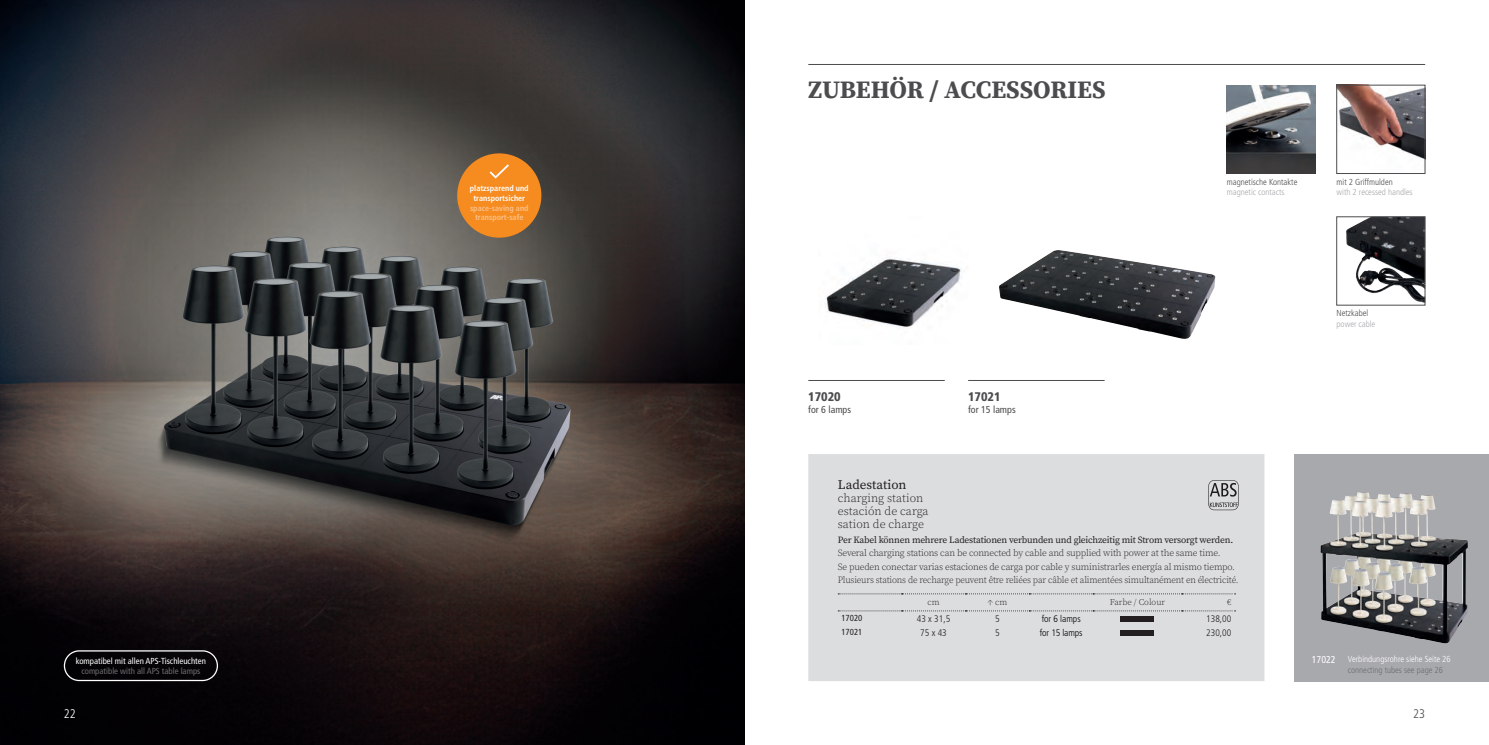
<style>
.page{position:relative;width:1489px;height:745px;background:#fff}
.page>*{position:absolute;margin:0;border:0;box-sizing:border-box;transform-origin:0 0}
.t1{font:700 25px "Source Serif Pro";letter-spacing:-.005em;color:#4b4c4d}
.t2{font:13.12px "Source Serif Pro";color:#231f20}
.t3{font:900 condensed 12.5px "Frutiger LT Std";color:#4b4c4d}
.t4{font:300 condensed 12.5px "Frutiger LT Std";color:#fff}
.t5{font:300 condensed 12.5px "Frutiger LT Std";color:#4b4c4d}
.t6{font:300 11.88px/13.1px "Source Serif Pro";color:#231f20}
.t7{font:condensed 10px "Frutiger LT Std";color:#4b4c4d}
.t8{font:condensed 10px "Frutiger LT Std";color:#fff}
.t9{font:300 9.5px/13.5px "Source Serif Pro";letter-spacing:-.02em;color:#231f20}
.t10{font:9.5px "Source Serif Pro";letter-spacing:-.02em;color:#231f20}
.t11{font:300 condensed 9.5px "Frutiger LT Std";color:#231f20}
.t12{font:300 condensed 9.5px "Frutiger LT Std";letter-spacing:-.01em;color:#000001}
.t13{font:300 condensed 8.75px "Frutiger LT Std";color:#a8a9ad}
.t14{font:300 condensed 8.75px "Frutiger LT Std";color:#4b4c4d}
.t15{font:condensed 8.75px "Frutiger LT Std";color:#fff}
.t16{font:condensed 8.75px "Frutiger LT Std";color:#6c6d70}
.t17{font:300 condensed 8.75px "Frutiger LT Std";color:#fff}
.t18{font:300 condensed 8.75px "Frutiger LT Std";color:#6c6d70}
.t19{font:300 8.75px "Source Serif Pro";color:#231f20}
.t20{font:condensed 8.75px "Frutiger LT Std";color:#231f20}
.t21{font:700 condensed 8.12px/9.8px "Frutiger LT Std";color:#fff;text-align:center}
.t22{font:700 condensed 8.12px/9.8px "Frutiger LT Std";color:#fcc187;text-align:center}
</style>
<div class="page">
<img style="left:0;top:0;width:744px;height:744px">
<div style="left:808px;top:454px;width:456px;height:226px;background:#dcdddf"></div>
<img style="left:824px;top:259px;width:138px;height:68px">
<img style="left:1226px;top:85px;width:89px;height:89px">
<img style="left:1338px;top:87px;width:84px;height:72px">
<div style="left:1336px;top:85px;width:88px;height:88px;border:1px solid #4b4c4d"></div>
<img style="left:1346px;top:218px;width:76px;height:85px">
<div style="left:1336px;top:216px;width:88px;height:89px;border:1px solid #4b4c4d"></div>
<hr style="left:808px;top:64px;width:616px;height:1px;background:#4b4c4d">
<img style="left:999px;top:250px;width:216px;height:89px">
<div style="left:1293px;top:454px;width:195px;height:226px;background:#a8a9ad"></div>
<img style="left:1320px;top:492px;width:147px;height:151px">
<svg style="left:1208px;top:479px;width:30px;height:31px"></svg>
<div style="left:64px;top:649px;width:154px;height:31px;border:1px solid #fff;border-radius:15px"></div>
<div style="left:457px;top:153px;width:84px;height:84px;background:#f68b1f;border-radius:50%"></div>
<svg style="left:489px;top:164px;width:20px;height:15px"></svg>
<hr style="left:808px;top:380px;width:136px;height:1px;background:#4b4c4d">
<hr style="left:968px;top:380px;width:136px;height:1px;background:#4b4c4d">
<svg style="left:838px;top:593px;width:397px;height:1px"></svg>
<svg style="left:838px;top:610px;width:397px;height:1px"></svg>
<div style="left:1120px;top:615px;width:34px;height:6px;background:#231f20"></div>
<div style="left:1120px;top:629px;width:34px;height:6px;background:#231f20"></div>
<p class="t15" style="left:76px;top:655px;width:132px">kompatibel mit allen APS-Tischleuchten</p>
<p class="t16" style="left:81px;top:665px;width:121px">compatible with all APS table lamps</p>
<p class="t21" style="left:470px;top:183px;width:60px">platzsparend und transportsicher</p>
<p class="t22" style="left:470px;top:203px;width:60px">space-saving and transport-safe</p>
<h1 class="t1" style="left:808px;top:72px;width:299px">ZUBEHÖR / ACCESSORIES</h1>
<p class="t14" style="left:1226px;top:177px;width:72px">magnetische Kontakte</p>
<p class="t13" style="left:1226px;top:187px;width:59px">magnetic contacts</p>
<p class="t14" style="left:1336px;top:177px;width:58px">mit 2 Griffmulden</p>
<p class="t13" style="left:1336px;top:187px;width:78px">with 2 recessed handles</p>
<h3 class="t3" style="left:808px;top:388px;width:34px">17020</h3>
<p class="t7" style="left:808px;top:404px;width:44px">for 6 lamps</p>
<h2 class="t2" style="left:837px;top:475px;width:70px">Ladestation</h2>
<p class="t6" style="left:837px;top:491px;width:92px">charging station estación de carga sation de charge</p>
<h3 class="t3" style="left:968px;top:388px;width:34px">17021</h3>
<p class="t7" style="left:968px;top:404px;width:49px">for 15 lamps</p>
<p class="t10" style="left:837px;top:532px;width:397px">Per Kabel können mehrere Ladestationen verbunden und gleichzeitig mit Strom versorgt werden.</p>
<p class="t9" style="left:837px;top:546px;width:402px">Several charging stations can be connected by cable and supplied with power at the same time.<br>Se pueden conectar varias estaciones de carga por cable y suministrarles energía al mismo tiempo.<br>Plusieurs stations de recharge peuvent être reliées par câble et alimentées simultanément en électricité.</p>
<p class="t19" style="left:927px;top:596px;width:14px">cm</p>
<p class="t19" style="left:987px;top:596px;width:21px">↑ cm</p>
<p class="t19" style="left:1109px;top:596px;width:57px">Farbe / Colour</p>
<p class="t19" style="left:1226px;top:596px;width:6px">€</p>
<p class="t20" style="left:841px;top:613px;width:22px">17020</p>
<p class="t11" style="left:916px;top:612px;width:35px">43 x 31,5</p>
<p class="t11" style="left:995px;top:612px;width:6px">5</p>
<p class="t12" style="left:1041px;top:612px;width:41px">for 6 lamps</p>
<p class="t11" style="left:1206px;top:612px;width:27px">138,00</p>
<p class="t20" style="left:841px;top:627px;width:22px">17021</p>
<p class="t11" style="left:920px;top:626px;width:28px">75 x 43</p>
<p class="t11" style="left:995px;top:626px;width:6px">5</p>
<p class="t12" style="left:1039px;top:626px;width:44px">for 15 lamps</p>
<p class="t11" style="left:1206px;top:626px;width:27px">230,00</p>
<p class="t14" style="left:1336px;top:308px;width:33px">Netzkabel</p>
<p class="t13" style="left:1336px;top:319px;width:40px">power cable</p>
<p class="t8" style="left:1311px;top:653px;width:25px">17022</p>
<p class="t17" style="left:1347px;top:654px;width:104px">Verbindungsrohre siehe Seite 26</p>
<p class="t18" style="left:1347px;top:664px;width:97px">connecting tubes see page 26</p>
<h3 class="t4" style="left:64px;top:705px;width:14px">22</h3>
<h3 class="t5" style="left:1412px;top:705px;width:13px">23</h3>
</div>
